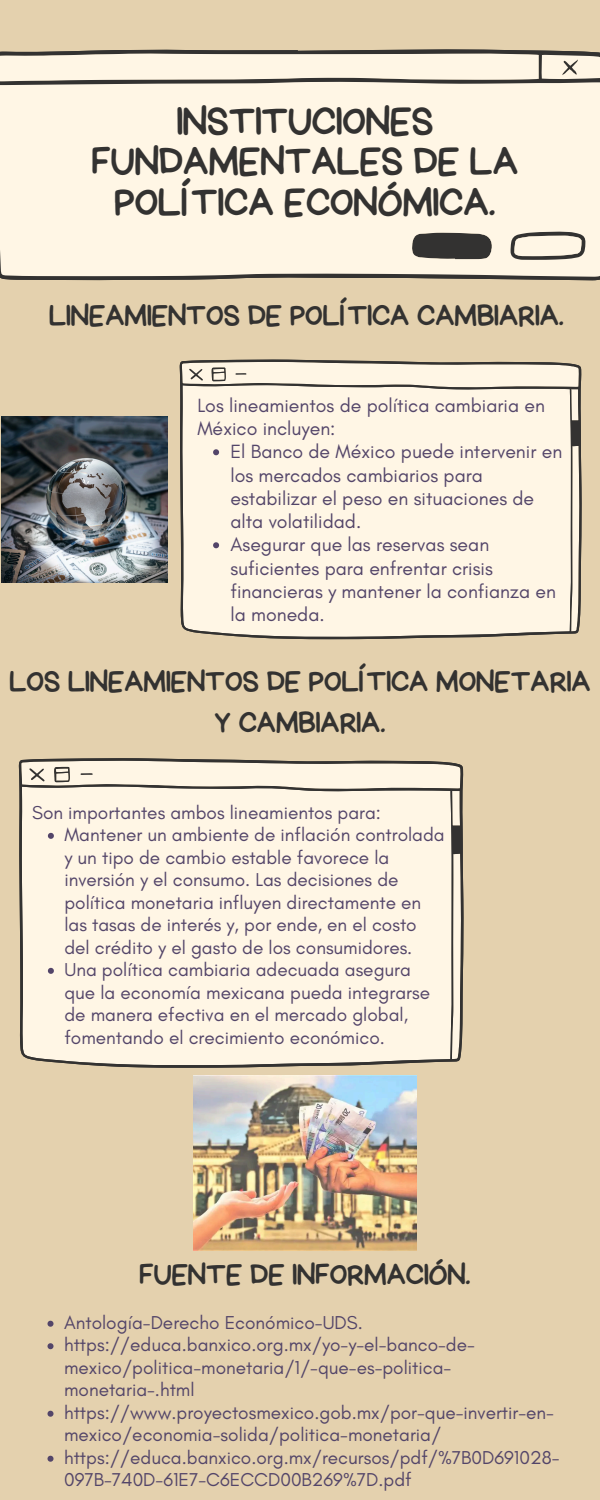
<style>
.page{position:relative;width:600px;height:1500px;background:#e4d1ae}
.page>*{position:absolute;margin:0;border:0;box-sizing:border-box;transform-origin:0 0}
.t1{font:40px/40.5px "Handyman";color:#333231;text-align:center}
.t2{font:30px/41.2px "Handyman";color:#333231;text-align:center}
.t3{font:19.5px/23.2px "Glacial Indifference";color:#534569}
.t4{font:19px/22.5px "Glacial Indifference";color:#534569}
</style>
<div class="page">
<svg style="left:180px;top:360px;width:402px;height:279px;background:#f5ecdb"></svg>
<svg style="left:0;top:49px;width:600px;height:231px;fill:#333231"></svg>
<div style="left:0;top:54px;width:600px;height:223px;background:#fff6e5"></div>
<svg style="left:19px;top:758px;width:445px;height:310px;background:#f5ecdb"></svg>
<img style="left:1px;top:416px;width:167px;height:166px">
<img style="left:194px;top:1075px;width:223px;height:176px">
<svg style="left:213px;top:449px;width:6px;height:6px"></svg>
<svg style="left:213px;top:542px;width:6px;height:6px"></svg>
<svg style="left:48px;top:833px;width:6px;height:6px"></svg>
<svg style="left:48px;top:968px;width:6px;height:6px"></svg>
<svg style="left:48px;top:1321px;width:6px;height:6px"></svg>
<svg style="left:48px;top:1343px;width:6px;height:6px"></svg>
<svg style="left:48px;top:1411px;width:6px;height:6px"></svg>
<svg style="left:48px;top:1456px;width:6px;height:6px"></svg>
<p class="t1" style="left:92px;top:102px;width:428px">INSTITUCIONES<br>FUNDAMENTALES DE LA<br>POLÍTICA ECONÓMICA.</p>
<h1 class="t2" style="left:49px;top:295px;width:516px">LINEAMIENTOS DE POLÍTICA CAMBIARIA.</h1>
<h2 class="t3" style="left:197px;top:393px;width:349px">Los lineamientos de política cambiaria en<br>México incluyen:</h2>
<p class="t3" style="left:230px;top:440px;width:333px">El Banco de México puede intervenir en los mercados cambiarios para estabilizar el peso en situaciones de alta volatilidad.</p>
<p class="t3" style="left:230px;top:533px;width:327px">Asegurar que las reservas sean suficientes para enfrentar crisis financieras y mantener la confianza en la moneda.</p>
<h2 class="t2" style="left:9px;top:662px;width:583px">LOS LINEAMIENTOS DE POLÍTICA MONETARIA<br>Y CAMBIARIA.</h2>
<p class="t4" style="left:32px;top:801px;width:350px">Son importantes ambos lineamientos para:</p>
<p class="t4" style="left:64px;top:823px;width:382px">Mantener un ambiente de inflación controlada y un tipo de cambio estable favorece la inversión y el consumo. Las decisiones de política monetaria influyen directamente en las tasas de interés y, por ende, en el costo del crédito y el gasto de los consumidores.</p>
<p class="t4" style="left:64px;top:958px;width:367px">Una política cambiaria adecuada asegura que la economía mexicana pueda integrarse de manera efectiva en el mercado global, fomentando el crecimiento económico.</p>
<p class="t2" style="left:139px;top:1254px;width:333px">FUENTE DE INFORMACIÓN.</p>
<p class="t4" style="left:64px;top:1311px;width:300px">Antología-Derecho Económico-UDS.</p>
<p class="t4" style="left:64px;top:1334px;width:412px">https://educa.banxico.org.mx/yo-y-el-banco-de&shy;mexico/politica-monetaria/1/-que-es-politica&shy;monetaria-.html</p>
<p class="t4" style="left:64px;top:1401px;width:492px">https://www.proyectosmexico.gob.mx/por-que-invertir-en&shy;mexico/economia-solida/politica-monetaria/</p>
<p class="t4" style="left:64px;top:1446px;width:497px">https://educa.banxico.org.mx/recursos/pdf/%7B0D691028-<br>097B-740D-61E7-C6ECCD00B269%7D.pdf</p>
</div>
